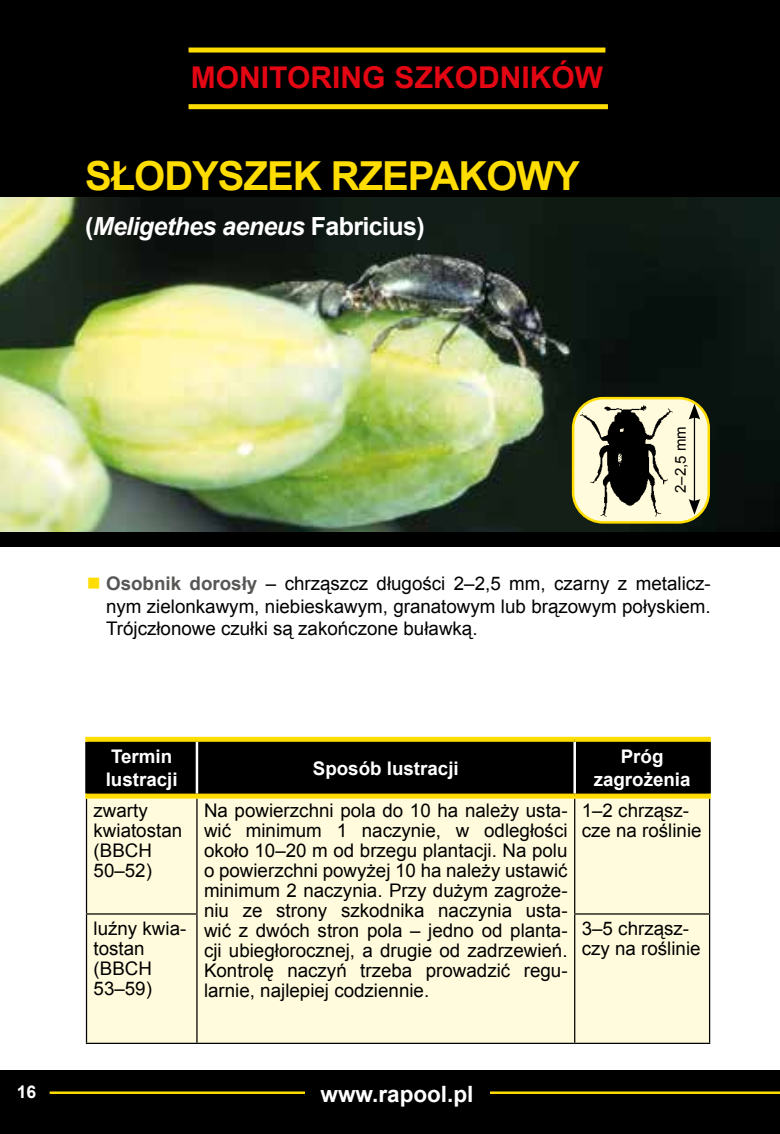
<style>
.page{position:relative;width:780px;height:1134px;background:#fff}
.page>*{position:absolute;margin:0;border:0;box-sizing:border-box;transform-origin:0 0}
.t1{font:700 40px "Arial";letter-spacing:-.025em;color:#fd0}
.t2{font:700 30px "Arial";color:#e30613}
.t3{font:italic 700 25px "Arial";letter-spacing:-.025em;color:#fff}
.t4{font:700 22.5px "Arial";color:#fff}
.t5{font:18.75px/20px "Arial";color:#000}
.t6{font:700 18.75px/22.5px "Arial";color:#fff}
.t7{font:700 17.5px "Arial";color:#fff}
.t8{font:15px "Arial";color:#000}
.s1{font-style:normal}
.s2{color:#fd0}
.s3{font-weight:700;color:#575756}
</style>
<div class="page">
<div style="left:0;top:1070px;width:780px;height:64px;background:#000"></div>
<div style="left:0;top:0;width:780px;height:198px;background:#000"></div>
<hr style="left:50px;top:1091px;width:730px;height:3px;background:#fd0">
<div style="left:305px;top:1071px;width:184px;height:45px;background:#000"></div>
<div style="left:188px;top:48px;width:417px;height:5px;background:#fd0"></div>
<div style="left:188px;top:104px;width:420px;height:5px;background:#fd0"></div>
<img style="left:0;top:198px;width:780px;height:334px">
<div style="left:88px;top:742px;width:620px;height:52px;background:#000"></div>
<div style="left:87px;top:799px;width:622px;height:244px;background:#fffbdc"></div>
<hr style="left:196px;top:742px;width:2px;height:52px;background:#fff">
<hr style="left:573px;top:742px;width:3px;height:52px;background:#fff">
<hr style="left:85px;top:742px;width:3px;height:52px;background:#000">
<hr style="left:708px;top:742px;width:2px;height:52px;background:#000">
<hr style="left:86px;top:799px;width:1px;height:114px;background:#000">
<hr style="left:196px;top:799px;width:1px;height:114px;background:#000">
<hr style="left:574px;top:799px;width:1px;height:114px;background:#000">
<hr style="left:709px;top:799px;width:1px;height:114px;background:#000">
<hr style="left:86px;top:913px;width:111px;height:1px;background:#000">
<hr style="left:86px;top:914px;width:1px;height:129px;background:#000">
<hr style="left:196px;top:914px;width:1px;height:129px;background:#000">
<hr style="left:574px;top:913px;width:136px;height:1px;background:#000">
<hr style="left:574px;top:914px;width:1px;height:129px;background:#000">
<hr style="left:709px;top:914px;width:1px;height:129px;background:#000">
<hr style="left:86px;top:1043px;width:111px;height:1px;background:#000">
<hr style="left:197px;top:1043px;width:377px;height:1px;background:#000">
<hr style="left:574px;top:1043px;width:136px;height:1px;background:#000">
<div style="left:85px;top:737px;width:112px;height:5px;background:#fd0"></div>
<div style="left:197px;top:737px;width:377px;height:5px;background:#fd0"></div>
<div style="left:574px;top:737px;width:136px;height:5px;background:#fd0"></div>
<div style="left:85px;top:794px;width:112px;height:5px;background:#fd0"></div>
<div style="left:197px;top:794px;width:377px;height:5px;background:#fd0"></div>
<div style="left:574px;top:794px;width:136px;height:5px;background:#fd0"></div>
<div style="left:573px;top:398px;width:135px;height:124px;background:#fffbdc;border-radius:30px"></div>
<div style="left:572px;top:397px;width:138px;height:127px;border:2px solid #fd0;border-radius:30px"></div>
<img style="left:575px;top:402px;width:98px;height:116px">
<hr style="left:693px;top:416px;width:2px;height:87px;background:#000">
<svg style="left:688px;top:404px;width:12px;height:16px"></svg>
<svg style="left:688px;top:499px;width:12px;height:16px"></svg>
<div style="left:0;top:532px;width:780px;height:15px;background:#000"></div>
<h2 class="t2" style="left:191px;top:58px;width:413px">MONITORING SZKODNIKÓW</h2>
<h1 class="t1" style="left:85px;top:150px;width:496px">SŁODYSZEK RZEPAKOWY</h1>
<h3 class="t3" style="left:85px;top:210px;width:341px"><span class="s1">(</span>Meligethes aeneus <span class="s1">Fabricius)</span></h3>
<p class="t8" style="left:670px;top:493px;width:68px;rotate:-90deg">2–2,5 mm</p>
<p class="t5" style="left:106px;top:572px;width:606px;line-height:22.5px;text-align:justify;text-indent:-19px"><span class="s2">■</span> <span class="s3">Osobnik dorosły</span> – chrząszcz długości 2–2,5 mm, czarny z metalicz&shy;nym zielonkawym, niebieskawym, granatowym lub brązowym połyskiem.<br>Trójczłonowe czułki są zakończone buławką.</p>
<p class="t6" style="left:106px;top:746px;width:73px">Termin lustracji</p>
<p class="t6" style="left:313px;top:757px;width:147px">Sposób lustracji</p>
<p class="t6" style="left:593px;top:746px;width:98px;text-align:center">Próg zagrożenia</p>
<p class="t5" style="left:94px;top:800px;width:90px">zwarty kwiatostan (BBCH<br>50–52)</p>
<p class="t5" style="left:204px;top:800px;width:365px;text-align:justify">Na powierzchni pola do 10 ha należy usta&shy;wić minimum 1 naczynie, w odległości około 10–20 m od brzegu plantacji. Na polu o powierzchni powyżej 10 ha należy ustawić minimum 2 naczynia. Przy dużym zagroże&shy;niu ze strony szkodnika naczynia usta&shy;wić z dwóch stron pola – jedno od planta&shy;cji ubiegłorocznej, a drugie od zadrzewień.<br>Kontrolę naczyń trzeba prowadzić regu&shy;larnie, najlepiej codziennie.</p>
<p class="t5" style="left:581px;top:800px;width:121px">1–2 chrząsz&shy;cze na roślinie</p>
<p class="t5" style="left:94px;top:918px;width:94px">luźny kwia&shy;tostan (BBCH<br>53–59)</p>
<p class="t5" style="left:581px;top:918px;width:120px">3–5 chrząsz&shy;czy na roślinie</p>
<p class="t7" style="left:17px;top:1080px;width:21px">16</p>
<p class="t4" style="left:320px;top:1079px;width:154px">www.rapool.pl</p>
</div>
